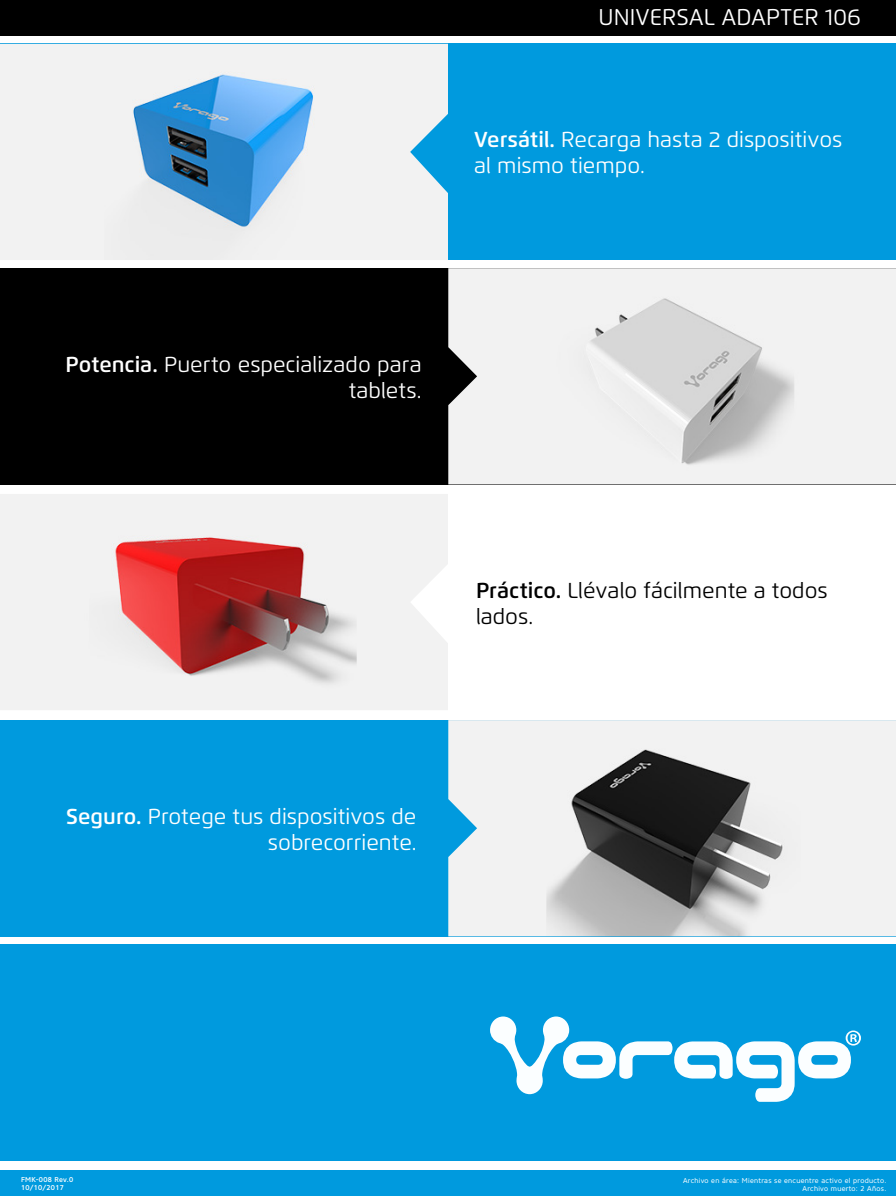
<style>
.page{position:relative;width:896px;height:1196px;background:#fff}
.page>*{position:absolute;margin:0;border:0;box-sizing:border-box;transform-origin:0 0}
.t1{font:22.75px "Flexo";color:#fff}
.t2{font:21.61px/25.9px "Flexo";color:#fff;text-align:right}
.t3{font:21.61px/25.9px "Flexo";color:#000}
.t4{font:7px/7.9px "Core Sans N45";letter-spacing:.04em;color:#fff;text-align:right}
.t5{font:500 7px/7.9px "Core Sans N55";letter-spacing:.04em;color:#fff}
.s1{font-weight:600}
</style>
<div class="page">
<div style="left:0;top:268px;width:895px;height:216px;background:#000"></div>
<div style="left:0;top:720px;width:896px;height:216px;background:#009ade"></div>
<div style="left:0;top:44px;width:896px;height:216px;background:#009ade"></div>
<div style="left:0;top:1170px;width:896px;height:25px;background:#009ade"></div>
<img style="left:0;top:44px;width:448px;height:216px">
<img style="left:0;top:494px;width:448px;height:216px">
<img style="left:448px;top:268px;width:448px;height:216px">
<img style="left:448px;top:720px;width:448px;height:216px">
<div style="left:0;top:0;width:896px;height:35px;background:#000"></div>
<div style="left:0;top:944px;width:896px;height:216px;background:#009ade"></div>
<svg style="left:490px;top:1016px;width:371px;height:85px"></svg>
<p class="t1" style="left:599px;top:3px;width:264px">UNIVERSAL ADAPTER 106</p>
<p class="t2" style="left:474px;top:127px;width:370px;text-align:left"><span class="s1">Versátil.</span> Recarga hasta 2 dispositivos al mismo tiempo.</p>
<p class="t2" style="left:65px;top:351px;width:358px"><span class="s1">Potencia.</span> Puerto especializado para tablets.</p>
<p class="t3" style="left:476px;top:577px;width:353px"><span class="s1">Práctico.</span> Llévalo fácilmente a todos lados.</p>
<p class="t2" style="left:66px;top:803px;width:352px"><span class="s1">Seguro.</span> Protege tus dispositivos de sobrecorriente.</p>
<p class="t5" style="left:21px;top:1175px;width:54px">FMK-008 Rev.0<br>10/10/2017</p>
<p class="t4" style="left:683px;top:1176px;width:205px">Archivo en área: Mientras se encuentre activo el producto.<br>Archivo muerto: 2 Años.</p>
</div>
